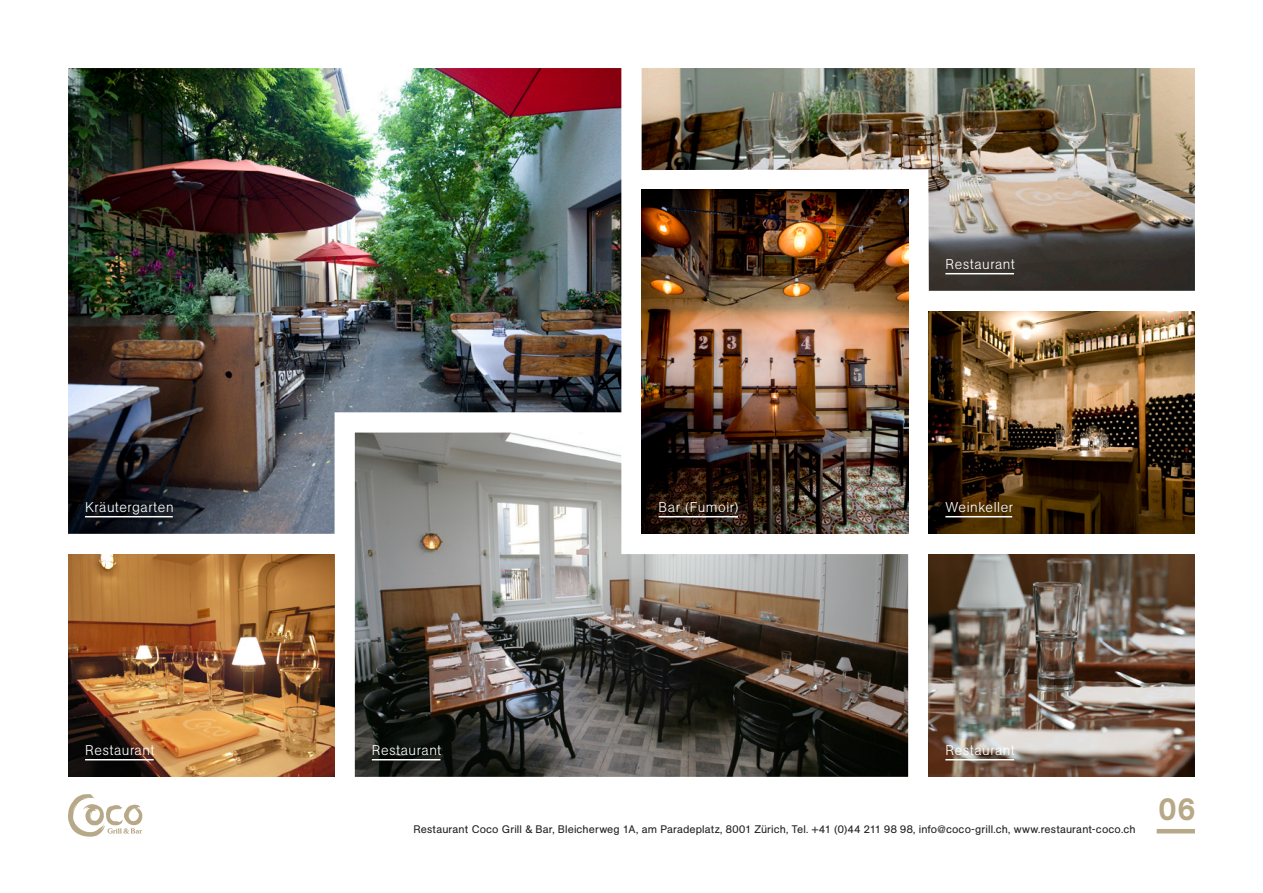
<style>
.page{position:relative;width:1263px;height:893px;background:#fff}
.page>*{position:absolute;margin:0;border:0;box-sizing:border-box;transform-origin:0 0}
.t1{font:500 30px "AK12";color:#b7a887}
.t2{font:300 13.5px "AK12";letter-spacing:.055em;color:#fff}
.t3{font:10.5px "AK12";letter-spacing:.025em;color:#231f20}
.s1{font-family:"Helvetica Neue LT Std"}
</style>
<div class="page">
<img style="left:642px;top:291px;width:266px;height:142px">
<img style="left:68px;top:554px;width:267px;height:223px">
<img style="left:642px;top:68px;width:553px;height:223px">
<img style="left:928px;top:311px;width:267px;height:223px">
<img style="left:928px;top:554px;width:267px;height:223px">
<img style="left:68px;top:68px;width:553px;height:466px">
<img style="left:355px;top:433px;width:553px;height:344px">
<hr style="left:85px;top:516px;width:88px;height:1px;background:#fff">
<hr style="left:85px;top:759px;width:69px;height:1px;background:#fff">
<hr style="left:372px;top:759px;width:68px;height:1px;background:#fff">
<hr style="left:945px;top:759px;width:69px;height:1px;background:#fff">
<hr style="left:945px;top:516px;width:67px;height:1px;background:#fff">
<hr style="left:659px;top:516px;width:79px;height:1px;background:#fff">
<hr style="left:945px;top:273px;width:69px;height:1px;background:#fff">
<hr style="left:1157px;top:829px;width:38px;height:4px;background:#b7a887">
<svg style="left:68px;top:794px;width:74px;height:43px"></svg>
<p class="t2" style="left:945px;top:256px;width:71px">Restaurant</p>
<p class="t2" style="left:85px;top:499px;width:90px">Kräutergarten</p>
<p class="t2" style="left:659px;top:499px;width:82px">Bar (Fumoir)</p>
<p class="t2" style="left:945px;top:499px;width:69px">Weinkeller</p>
<p class="t2" style="left:85px;top:742px;width:71px">Restaurant</p>
<p class="t2" style="left:372px;top:742px;width:71px">Restaurant</p>
<p class="t2" style="left:945px;top:742px;width:71px">Restaurant</p>
<p class="t3" style="left:413px;top:823px;width:723px">Restaurant Coco Grill &amp; Bar, Bleicherweg 1A, am Paradeplatz, 8001 Zürich, Tel. +41 (0)44 211 98 98, info<span class="s1">@</span>coco-grill.ch, www.restaurant-coco.ch</p>
<h1 class="t1" style="left:1159px;top:792px;width:37px">06</h1>
</div>
